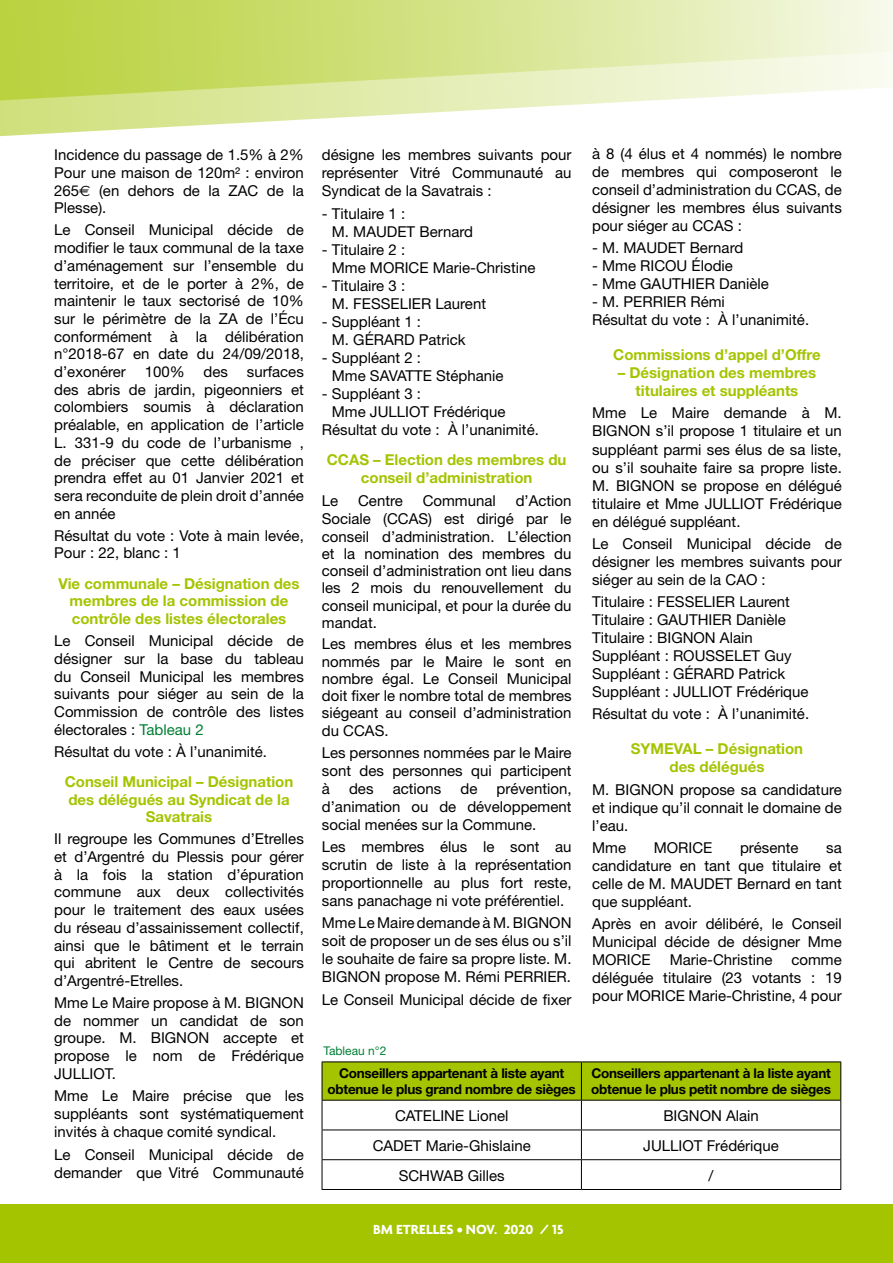
<style>
.page{position:relative;width:893px;height:1263px;background:#fff}
.page>*{position:absolute;margin:0;border:0;box-sizing:border-box;transform-origin:0 0}
.t1{font:15px/18px "Helvetica Neue";color:#000;text-align:justify}
.t2{font:700 15px/17.7px "Helvetica Neue";color:#a4c400;text-align:center}
.t3{font:700 14.25px "Agenda";color:#fff}
.t4{font:700 13.5px/16.2px "Helvetica Neue";letter-spacing:-.02em;color:#000;text-align:center}
.t5{font:12px "Helvetica Neue";color:#007f34}
.s1{font-family:"Euro Sans"}
.s2{color:#007f34}
</style>
<div class="page">
<div style="left:0;top:1204px;width:893px;height:59px;background:#a4c400"></div>
<svg style="left:0;top:0;width:893px;height:137px"></svg>
<hr style="left:322px;top:1061px;width:259px;height:1px;background:#000">
<hr style="left:581px;top:1061px;width:260px;height:1px;background:#000">
<hr style="left:322px;top:1189px;width:259px;height:1px;background:#000">
<svg style="left:322px;top:1062px;width:519px;height:127px"></svg>
<hr style="left:581px;top:1189px;width:260px;height:1px;background:#000">
<p class="t1" style="left:54px;top:146px;width:251px">Incidence du passage de 1.5% à 2% Pour une maison de 120m² : environ 265<span class="s1">€</span> (en dehors de la ZAC de la Plesse).</p>
<p class="t1" style="left:54px;top:221px;width:251px">Le Conseil Municipal décide de modifier le taux communal de la taxe d’aménagement sur l’ensemble du territoire, et de le porter à 2%, de maintenir le taux sectorisé de 10% sur le périmètre de la ZA de l’Écu conformément à la délibération n°2018-67 en date du 24/09/2018, d’exonérer</p>
<p class="t1" style="left:54px;top:363px;width:251px;text-indent:193px">surfaces des abris de jardin, pigeonniers et colombiers soumis à déclaration préalable, en application de l’article L. 331-9 du code de l’urbanisme , de préciser que cette délibération prendra effet au 01 Janvier 2021 et sera reconduite de plein droit d’année en année</p>
<p class="t1" style="left:54px;top:526px;width:251px">Résultat du vote : Vote à main levée,<br>Pour : 22, blanc : 1</p>
<p class="t2" style="left:59px;top:574px;width:243px">Vie communale – Désignation des membres de la commission de contrôle des listes électorales</p>
<p class="t1" style="left:54px;top:632px;width:251px">Le Conseil Municipal décide de désigner sur la base du tableau du Conseil Municipal les membres suivants pour siéger au sein de la Commission de contrôle des listes électorales : <span class="s2">Tableau 2</span></p>
<p class="t1" style="left:54px;top:742px;width:214px">Résultat du vote : À l’unanimité.</p>
<p class="t2" style="left:65px;top:772px;width:230px">Conseil Municipal – Désignation des délégués au Syndicat de la<br>Savatrais</p>
<p class="t1" style="left:54px;top:830px;width:251px">Il regroupe les Communes d’Etrelles et d’Argentré du Plessis pour gérer à la fois la station d’épuration commune aux deux collectivités pour le traitement des eaux usées du réseau d’assainissement collectif, ainsi que le bâtiment et le terrain qui abritent le Centre de secours d’Argentré-Etrelles.</p>
<p class="t1" style="left:54px;top:993px;width:251px">Mme Le Maire propose à M. BIGNON de nommer un candidat de son groupe. M. BIGNON accepte et propose le nom de Frédérique JULLIOT.</p>
<p class="t1" style="left:54px;top:1087px;width:251px">Mme Le Maire précise que les suppléants sont systématiquement invités à chaque comité syndical.</p>
<p class="t1" style="left:54px;top:1145px;width:251px">Le Conseil Municipal décide de demander que Vitré Communauté</p>
<p class="t1" style="left:145px;top:362px;width:42px">100%</p>
<p class="t1" style="left:204px;top:362px;width:26px">des</p>
<p class="t1" style="left:322px;top:146px;width:251px">désigne les membres suivants pour représenter Vitré Communauté au Syndicat de la Savatrais :</p>
<p class="t1" style="left:332px;top:204px;width:143px;text-indent:-10px">- Titulaire 1 :<br>M. MAUDET Bernard</p>
<p class="t1" style="left:332px;top:240px;width:205px;text-indent:-10px">- Titulaire 2 :<br>Mme MORICE Marie-Christine</p>
<p class="t1" style="left:332px;top:276px;width:156px;text-indent:-10px">- Titulaire 3 :<br>M. FESSELIER Laurent</p>
<p class="t1" style="left:332px;top:312px;width:135px;text-indent:-10px">- Suppléant 1 :<br>M. GÉRARD Patrick</p>
<p class="t1" style="left:332px;top:348px;width:173px;text-indent:-10px">- Suppléant 2 :<br>Mme SAVATTE Stéphanie</p>
<p class="t1" style="left:322px;top:384px;width:101px">- Suppléant 3 :</p>
<p class="t1" style="left:332px;top:402px;width:175px">Mme JULLIOT Frédérique</p>
<p class="t1" style="left:322px;top:420px;width:219px">Résultat du vote : À l’unanimité.</p>
<p class="t2" style="left:327px;top:451px;width:241px">CCAS – Election des membres du conseil d’administration</p>
<p class="t1" style="left:322px;top:491px;width:18px">Le</p>
<p class="t1" style="left:358px;top:491px;width:46px">Centre</p>
<p class="t1" style="left:423px;top:491px;width:75px">Communal</p>
<p class="t1" style="left:322px;top:491px;width:251px;line-height:17.4px;text-indent:194px">d’Action Sociale (CCAS) est dirigé par le conseil d’administration. L’élection et la nomination des membres du conseil d’administration ont lieu dans les 2 mois du renouvellement du conseil municipal, et pour la durée du mandat.</p>
<p class="t1" style="left:322px;top:635px;width:251px;line-height:17.2px">Les membres élus et les membres nommés par le Maire le sont en nombre égal. Le Conseil Municipal doit fixer le nombre total de membres siégeant au conseil d’administration du CCAS.</p>
<p class="t1" style="left:322px;top:743px;width:251px">Les personnes nommées par le Maire sont des personnes qui participent à</p>
<p class="t1" style="left:322px;top:779px;width:251px;text-indent:175px">prévention, d’animation ou de développement social menées sur la Commune.</p>
<p class="t1" style="left:322px;top:837px;width:251px">Les membres élus le sont au scrutin de liste à la représentation proportionnelle au plus fort reste, sans panachage ni vote préférentiel.</p>
<p class="t1" style="left:322px;top:914px;width:251px">Mme Le Maire demande à M. BIGNON soit de proposer un de ses élus ou s’il le souhaite de faire sa propre liste. M.<br>BIGNON propose M. Rémi PERRIER.</p>
<p class="t1" style="left:322px;top:990px;width:251px">Le Conseil Municipal décide de fixer</p>
<p class="t1" style="left:349px;top:779px;width:26px">des</p>
<p class="t1" style="left:393px;top:779px;width:50px">actions</p>
<p class="t1" style="left:460px;top:779px;width:18px">de</p>
<p class="t5" style="left:323px;top:1044px;width:64px">Tableau n°2</p>
<p class="t1" style="left:592px;top:144px;width:251px">à 8 (4 élus et 4 nommés) le nombre de membres qui composeront le conseil d’administration du CCAS, de désigner les membres élus suivants pour siéger au CCAS :</p>
<p class="t1" style="left:592px;top:239px;width:153px">- M. MAUDET Bernard</p>
<p class="t1" style="left:592px;top:257px;width:142px">- Mme RICOU Élodie</p>
<p class="t1" style="left:592px;top:275px;width:178px">- Mme GAUTHIER Danièle</p>
<p class="t1" style="left:592px;top:293px;width:219px">- M. PERRIER Rémi<br>Résultat du vote : À l’unanimité.</p>
<p class="t2" style="left:613px;top:346px;width:209px">Commissions d’appel d’Offre</p>
<p class="t2" style="left:618px;top:364px;width:200px">– Désignation des membres titulaires et suppléants</p>
<p class="t1" style="left:592px;top:404px;width:251px">Mme Le Maire demande à M.<br>BIGNON s’il propose 1 titulaire et un suppléant parmi ses élus de sa liste, ou s’il souhaite faire sa propre liste.<br>M. BIGNON se propose en délégué titulaire et Mme JULLIOT Frédérique en délégué suppléant.</p>
<p class="t1" style="left:592px;top:534px;width:251px">Le Conseil Municipal décide de désigner les membres suivants pour siéger au sein de la CAO :</p>
<p class="t1" style="left:592px;top:592px;width:218px;text-align:left">Titulaire : FESSELIER Laurent<br>Titulaire : GAUTHIER Danièle<br>Titulaire : BIGNON Alain<br>Suppléant : ROUSSELET Guy<br>Suppléant : GÉRARD Patrick<br>Suppléant : JULLIOT Frédérique</p>
<p class="t1" style="left:592px;top:705px;width:219px">Résultat du vote : À l’unanimité.</p>
<p class="t2" style="left:631px;top:740px;width:174px">SYMEVAL – Désignation des délégués</p>
<p class="t1" style="left:592px;top:780px;width:251px">M. BIGNON propose sa candidature et indique qu’il connait le domaine de l’eau.</p>
<p class="t1" style="left:592px;top:838px;width:35px">Mme</p>
<p class="t1" style="left:654px;top:838px;width:60px">MORICE</p>
<p class="t1" style="left:740px;top:838px;width:60px">présente</p>
<p class="t1" style="left:592px;top:838px;width:251px;text-indent:234px">sa candidature en tant que titulaire et celle de M. MAUDET Bernard en tant que suppléant.</p>
<p class="t1" style="left:592px;top:914px;width:251px">Après en avoir délibéré, le Conseil Municipal décide de désigner Mme MORICE</p>
<p class="t1" style="left:670px;top:950px;width:104px">Marie-Christine</p>
<p class="t1" style="left:592px;top:950px;width:251px;text-indent:199px">comme déléguée titulaire (23 votants : 19 pour MORICE Marie-Christine, 4 pour</p>
<p class="t4" style="left:328px;top:1065px;width:250px">Conseillers appartenant à liste ayant obtenue le plus grand nombre de sièges</p>
<p class="t4" style="left:591px;top:1065px;width:241px;text-align:left">Conseillers appartenant à la liste ayant obtenue le plus petit nombre de sièges</p>
<p class="t1" style="left:395px;top:1106px;width:115px">CATELINE Lionel</p>
<p class="t1" style="left:663px;top:1106px;width:97px">BIGNON Alain</p>
<p class="t1" style="left:373px;top:1136px;width:160px">CADET Marie-Ghislaine</p>
<p class="t1" style="left:643px;top:1136px;width:137px">JULLIOT Frédérique</p>
<p class="t1" style="left:399px;top:1166px;width:108px">SCHWAB Gilles</p>
<p class="t1" style="left:709px;top:1166px;width:6px">/</p>
<p class="t3" style="left:373px;top:1221px;width:192px">BM ETRELLES • NOV. 2020 / 15</p>
</div>
